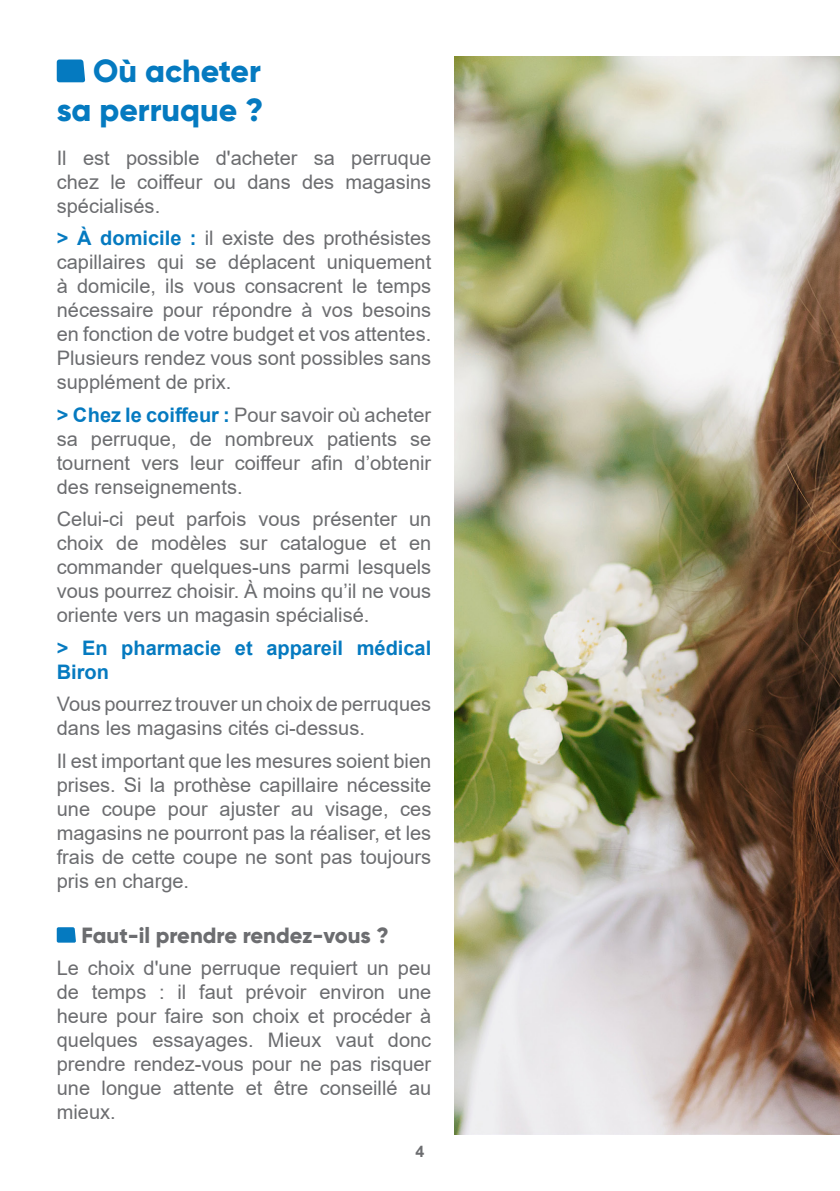
<style>
.page{position:relative;width:840px;height:1191px;background:#fff}
.page>*{position:absolute;margin:0;border:0;box-sizing:border-box;transform-origin:0 0}
.titre_1{font:800 32px/38.4px "Gilroy";color:#057ac0;text-align:right}
.texte{font:800 22px "Gilroy";color:#6c6d70}
.texte-2{font:20px/24px "Arial";color:#6c6d70;text-align:justify}
.texte-3{font:700 20px/24px "Arial";color:#057ac0}
.t1{font:700 16px "Arial";color:#6c6d70}
.s1{font-weight:700;color:#057ac0}
</style>
<div class="page">
<svg style="left:57px;top:59px;width:28px;height:23px"></svg>
<svg style="left:57px;top:927px;width:19px;height:15px"></svg>
<img style="left:454px;top:57px;width:385px;height:1077px">
<p class="titre_1" style="left:57px;top:52px;width:208px">Où acheter sa perruque ?</p>
<p class="texte-2" style="left:57px;top:145px;width:376px">Il est possible d'acheter sa perruque chez le coiffeur ou dans des magasins spécialisés.</p>
<p class="texte-2" style="left:57px;top:226px;width:376px"><span class="s1">&gt; À domicile :</span> il existe des prothésistes capillaires qui se déplacent uniquement à domicile, ils vous consacrent le temps nécessaire pour répondre à vos besoins en fonction de votre budget et vos attentes.<br>Plusieurs rendez vous sont possibles sans supplément de prix.</p>
<p class="texte-2" style="left:57px;top:402px;width:376px"><span class="s1">&gt; Chez le coiffeur :</span> Pour savoir où acheter sa perruque, de nombreux patients se tournent vers leur coiffeur afin d’obtenir des renseignements.</p>
<p class="texte-2" style="left:57px;top:507px;width:376px">Celui-ci peut parfois vous présenter un choix de modèles sur catalogue et en commander quelques-uns parmi lesquels vous pourrez choisir. À moins qu’il ne vous oriente vers un magasin spécialisé.</p>
<p class="texte-3" style="left:57px;top:636px;width:376px">&gt; En pharmacie et appareil médical<br>Biron</p>
<p class="texte-2" style="left:57px;top:692px;width:376px">Vous pourrez trouver un choix de perruques dans les magasins cités ci-dessus.</p>
<p class="texte-2" style="left:57px;top:748px;width:376px">Il est important que les mesures soient bien prises. Si la prothèse capillaire nécessite une coupe pour ajuster au visage, ces magasins ne pourront pas la réaliser, et les frais de cette coupe ne sont pas toujours pris en charge.</p>
<p class="texte" style="left:81px;top:921px;width:309px">Faut-il prendre rendez-vous ?</p>
<p class="texte-2" style="left:57px;top:956px;width:376px">Le choix d'une perruque requiert un peu de temps : il faut prévoir environ une heure pour faire son choix et procéder à quelques essayages. Mieux vaut donc prendre rendez-vous pour ne pas risquer une longue attente et être conseillé au mieux.</p>
<p class="t1" style="left:415px;top:1140px;width:10px">4</p>
</div>
